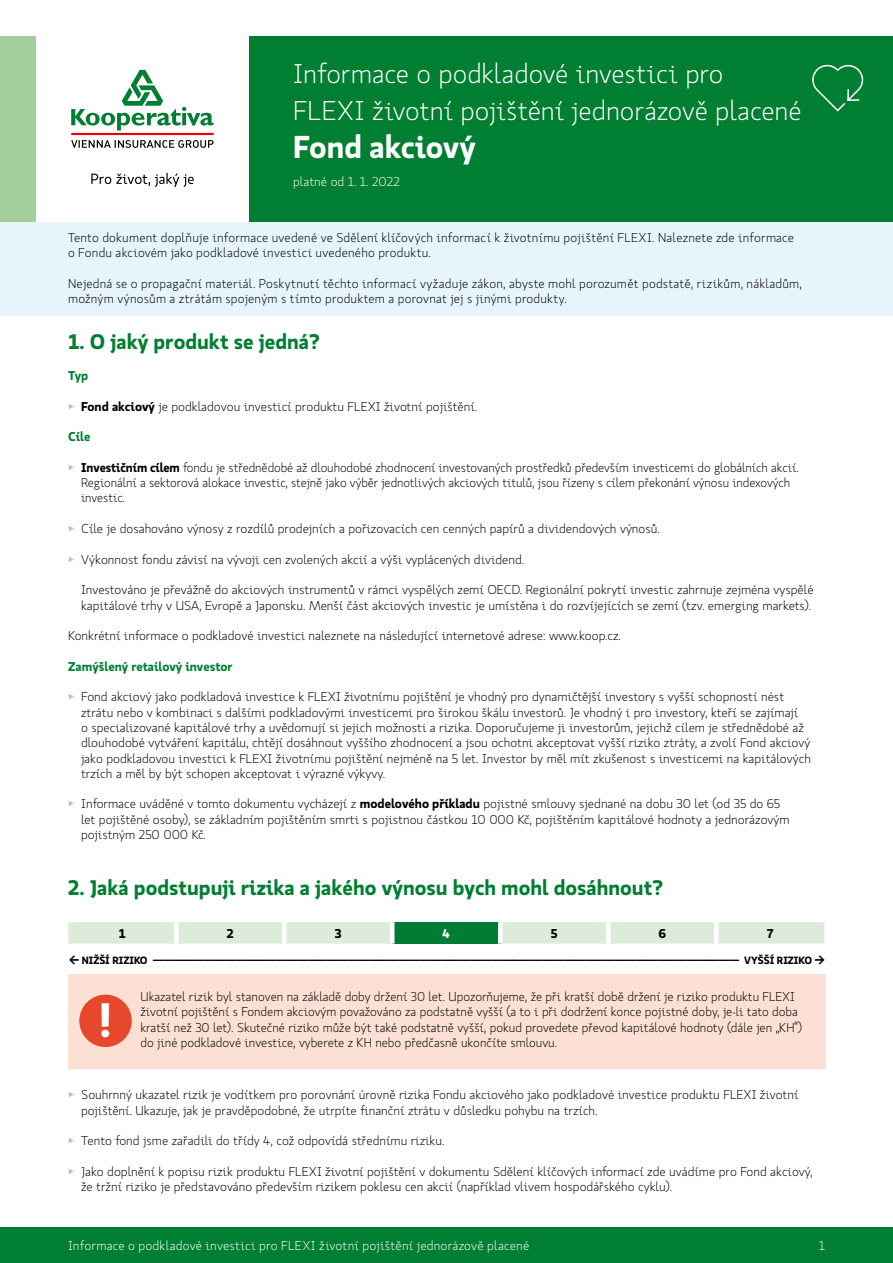
<style>
.page{position:relative;width:893px;height:1263px;background:#fff}
.page>*{position:absolute;margin:0;border:0;box-sizing:border-box;transform-origin:0 0}
.t1{font:700 48px "Koop Pro";color:#fff}
.t2{font:700 31.5px "Koop Pro";color:#fff}
.t3{font:300 27px/37.8px "Koop Pro";color:#fff}
.t4{font:700 21px "Koop Pro";color:#007e31}
.t5{font:300 12.75px/15.3px "Koop Pro";color:#000}
.t6{font:300 12.75px "Koop Pro";letter-spacing:.015em;color:#fff}
.t7{font:700 12.75px "Koop Pro";color:#007e31}
.t8{font:700 12.75px "Koop Pro";color:#000}
.t9{font:700 12.75px "Koop Pro";color:#fff}
.t10{font:700 10.5px "Koop Pro";color:#000}
.s1{color:#a2cf9c}
.s2{font-weight:700}
</style>
<div class="page">
<div style="left:0;top:1227px;width:893px;height:36px;background:#007e31"></div>
<div style="left:249px;top:36px;width:644px;height:186px;background:#007e31"></div>
<div style="left:0;top:36px;width:36px;height:186px;background:#a2cf9c"></div>
<div style="left:0;top:222px;width:893px;height:94px;background:#e6f4fb"></div>
<div style="left:68px;top:922px;width:756px;height:22px;background:#ddecda"></div>
<div style="left:392px;top:922px;width:108px;height:22px;background:#007c34"></div>
<hr style="left:390px;top:922px;width:4px;height:22px;background:#fff">
<hr style="left:606px;top:922px;width:4px;height:22px;background:#fff">
<hr style="left:714px;top:922px;width:4px;height:22px;background:#fff">
<hr style="left:174px;top:922px;width:4px;height:22px;background:#fff">
<hr style="left:282px;top:922px;width:4px;height:22px;background:#fff">
<hr style="left:498px;top:922px;width:4px;height:22px;background:#fff">
<div style="left:68px;top:974px;width:758px;height:94px;background:#fce0d3"></div>
<div style="left:79px;top:995px;width:53px;height:52px;background:#e7472c;border-radius:50%"></div>
<svg style="left:71px;top:70px;width:143px;height:60px"></svg>
<svg style="left:91px;top:173px;width:103px;height:14px"></svg>
<hr style="left:71px;top:133px;width:143px;height:2px;background:#e30613">
<svg style="left:71px;top:140px;width:143px;height:8px"></svg>
<svg style="left:812px;top:65px;width:51px;height:47px"></svg>
<h3 class="t3" style="left:293px;top:54px;width:510px">Informace o podkladové investici pro<br>FLEXI životní pojištění jednorázově placené</h3>
<h2 class="t2" style="left:293px;top:125px;width:184px">Fond akciový</h2>
<p class="t6" style="left:293px;top:173px;width:108px">platné od 1. 1. 2022</p>
<p class="t5" style="left:68px;top:230px;width:727px">Tento dokument doplňuje informace uvedené ve Sdělení klíčových informací k životnímu pojištění FLEXI. Naleznete zde informace o Fondu akciovém jako podkladové investici uvedeného produktu.</p>
<p class="t5" style="left:68px;top:276px;width:735px">Nejedná se o propagační materiál. Poskytnutí těchto informací vyžaduje zákon, abyste mohl porozumět podstatě, rizikům, nákladům, možným výnosům a ztrátám spojeným s tímto produktem a porovnat jej s jinými produkty.</p>
<h3 class="t4" style="left:68px;top:327px;width:253px">1. O jaký produkt se jedná?</h3>
<p class="t7" style="left:68px;top:366px;width:22px">Typ</p>
<p class="t5" style="left:68px;top:398px;width:410px"><span class="s1">▶</span> <span class="s2">Fond akciový</span> je podkladovou investicí produktu FLEXI životní pojištění.</p>
<p class="t7" style="left:68px;top:428px;width:24px">Cíle</p>
<p class="t5" style="left:81px;top:459px;width:719px;text-indent:-13px"><span class="s1">▶</span> <span class="s2">Investičním cílem</span> fondu je střednědobé až dlouhodobé zhodnocení investovaných prostředků především investicemi do globálních akcií.<br>Regionální a sektorová alokace investic, stejně jako výběr jednotlivých akciových titulů, jsou řízeny s cílem překonání výnosu indexových investic.</p>
<p class="t5" style="left:68px;top:521px;width:593px"><span class="s1">▶</span> Cíle je dosahováno výnosy z rozdílů prodejních a pořizovacích cen cenných papírů a dividendových výnosů.</p>
<p class="t5" style="left:68px;top:551px;width:458px"><span class="s1">▶</span> Výkonnost fondu závisí na vývoji cen zvolených akcií a výši vyplácených dividend.</p>
<p class="t5" style="left:81px;top:582px;width:734px">Investováno je převážně do akciových instrumentů v rámci vyspělých zemí OECD. Regionální pokrytí investic zahrnuje zejména vyspělé kapitálové trhy v USA, Evropě a Japonsku. Menší část akciových investic je umístěna i do rozvíjejících se zemí (tzv. emerging markets).</p>
<p class="t5" style="left:68px;top:628px;width:554px">Konkrétní informace o podkladové investici naleznete na následující internetové adrese: www.koop.cz.</p>
<p class="t7" style="left:68px;top:657px;width:166px">Zamýšlený retailový investor</p>
<p class="t5" style="left:81px;top:689px;width:731px;text-indent:-13px"><span class="s1">▶</span> Fond akciový jako podkladová investice k FLEXI životnímu pojištění je vhodný pro dynamičtější investory s vyšší schopností nést ztrátu nebo v kombinaci s dalšími podkladovými investicemi pro širokou škálu investorů. Je vhodný i pro investory, kteří se zajímají<br>o specializované kapitálové trhy a uvědomují si jejich možnosti a rizika. Doporučujeme ji investorům, jejichž cílem je střednědobé až dlouhodobé vytváření kapitálu, chtějí dosáhnout vyššího zhodnocení a jsou ochotni akceptovat vyšší riziko ztráty, a zvolí Fond akciový jako podkladovou investici k FLEXI životnímu pojištění nejméně na 5 let. Investor by měl mít zkušenost s investicemi na kapitálových trzích a měl by být schopen akceptovat i výrazné výkyvy.</p>
<p class="t5" style="left:81px;top:796px;width:710px;text-indent:-13px"><span class="s1">▶</span> Informace uváděné v tomto dokumentu vycházejí z <span class="s2">modelového příkladu</span> pojistné smlouvy sjednané na dobu 30 let (od 35 do 65 let pojištěné osoby), se základním pojištěním smrti s pojistnou částkou 10 000 Kč, pojištěním kapitálové hodnoty a jednorázovým pojistným 250 000 Kč.</p>
<h3 class="t4" style="left:68px;top:872px;width:596px">2. Jaká podstupuji rizika a jakého výnosu bych mohl dosáhnout?</h3>
<p class="t8" style="left:119px;top:924px;width:8px">1</p>
<p class="t8" style="left:227px;top:924px;width:8px">2</p>
<p class="t8" style="left:335px;top:924px;width:8px">3</p>
<p class="t9" style="left:443px;top:924px;width:9px">4</p>
<p class="t8" style="left:551px;top:924px;width:8px">5</p>
<p class="t8" style="left:658px;top:924px;width:9px">6</p>
<p class="t8" style="left:767px;top:924px;width:8px">7</p>
<p class="t10" style="left:69px;top:952px;width:757px">← NIŽŠÍ RIZIKO ————————————————————————————————————————————————————————— VYŠŠÍ RIZIKO →</p>
<p class="t5" style="left:141px;top:989px;width:663px">Ukazatel rizik byl stanoven na základě doby držení 30 let. Upozorňujeme, že při kratší době držení je riziko produktu FLEXI životní pojištění s Fondem akciovým považováno za podstatně vyšší (a to i při dodržení konce pojistné doby, je-li tato doba kratší než 30 let). Skutečné riziko může být také podstatně vyšší, pokud provedete převod kapitálové hodnoty (dále jen „KH“) do jiné podkladové investice, vyberete z KH nebo předčasně ukončíte smlouvu.</p>
<h1 class="t1" style="left:97px;top:986px;width:18px">!</h1>
<p class="t5" style="left:81px;top:1087px;width:719px;text-indent:-13px"><span class="s1">▶</span> Souhrnný ukazatel rizik je vodítkem pro porovnání úrovně rizika Fondu akciového jako podkladové investice produktu FLEXI životní pojištění. Ukazuje, jak je pravděpodobné, že utrpíte finanční ztrátu v důsledku pohybu na trzích.</p>
<p class="t5" style="left:68px;top:1133px;width:378px"><span class="s1">▶</span> Tento fond jsme zařadili do třídy 4, což odpovídá střednímu riziku.</p>
<p class="t5" style="left:81px;top:1163px;width:733px;text-indent:-13px"><span class="s1">▶</span> Jako doplnění k popisu rizik produktu FLEXI životní pojištění v dokumentu Sdělení klíčových informací zde uvádíme pro Fond akciový, že tržní riziko je představováno především rizikem poklesu cen akcií (například vlivem hospodářského cyklu).</p>
<p class="t6" style="left:68px;top:1237px;width:463px">Informace o podkladové investici pro FLEXI životní pojištění jednorázově placené</p>
<p class="t6" style="left:819px;top:1237px;width:8px">1</p>
</div>
